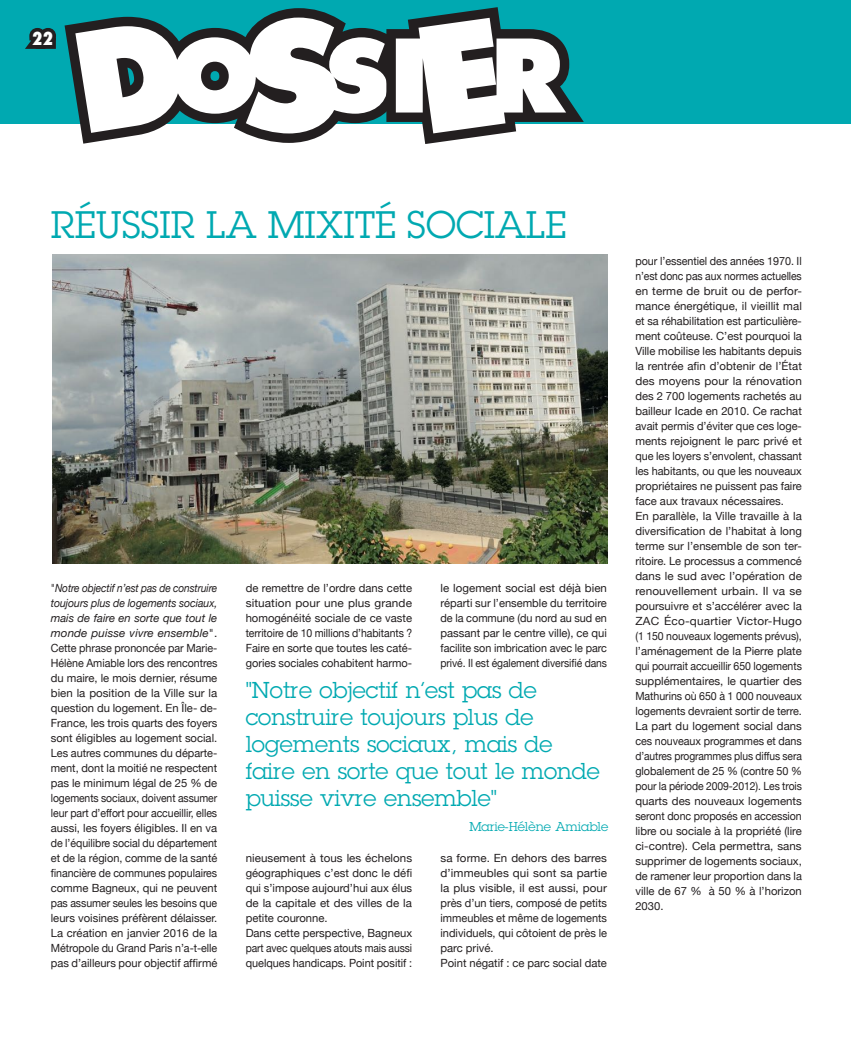
<style>
.page{position:relative;width:851px;height:1063px;background:#fff}
.page>*{position:absolute;margin:0;border:0;box-sizing:border-box;transform-origin:0 0}
.t1{font:37.5px "Lubalin Graph";color:#00a9b1}
.t2{font:22.5px/27px "Lubalin Graph";color:#00a9b1}
.t3{font:800 condensed 17.5px "Futura";color:#fff}
.t4{font:12.5px "Lubalin Graph";color:#00a9b1}
.t5{font:11.25px/15px "Helvetica Neue";color:#231f20;scale:.96 1}
.t6{font:11.25px/15px "Helvetica Neue";color:#231f20;text-align:justify}
.t7{font:11.25px/15px "Helvetica Neue";color:#231f20;text-align:justify;scale:.9 1}
.s1{font-style:italic}
</style>
<div class="page">
<div style="left:0;top:0;width:850px;height:123px;background:#00a9b1"></div>
<svg style="left:25px;top:28px;width:31px;height:21px"></svg>
<svg style="left:65px;top:8px;width:321px;height:136px;fill:#fff"></svg>
<svg style="left:386px;top:7px;width:197px;height:137px"></svg>
<img style="left:52px;top:254px;width:555px;height:310px">
<h3 class="t3" style="left:32px;top:27px;width:23px">22</h3>
<h1 class="t1" style="left:51px;top:201px;width:517px">RÉUSSIR LA MIXITÉ SOCIALE</h1>
<p class="t6" style="left:440px;top:581px;width:168px">le logement social est déjà bien réparti sur l’ensemble du territoire de la commune (du nord au sud en passant par le centre ville), ce qui facilite son imbrication avec le parc privé. Il est également diversifié dans</p>
<p class="t7" style="left:51px;top:581px;width:186px">"<span class="s1">Notre objectif n’est pas de construire toujours plus de logements sociaux, mais de faire en sorte que tout le monde puisse vivre ensemble</span>".<br>Cette phrase prononcée par Marie-Hélène Amiable lors des rencontres du maire, le mois dernier, résume bien la position de la Ville sur la question du logement. En Île- de-France, les trois quarts des foyers sont éligibles au logement social.<br>Les autres communes du départe&shy;ment, dont la moitié ne respectent pas le minimum légal de 25 % de logements sociaux, doivent assumer leur part d’effort pour accueillir, elles aussi, les foyers éligibles. Il en va de l’équilibre social du département et de la région, comme de la santé financière de communes populaires comme Bagneux, qui ne peuvent pas assumer seules les besoins que leurs voisines préfèrent délaisser.<br>La création en janvier 2016 de la Métropole du Grand Paris n’a-t-elle pas d’ailleurs pour objectif affirmé</p>
<p class="t6" style="left:246px;top:581px;width:168px">de remettre de l’ordre dans cette situation pour une plus grande homogénéité sociale de ce vaste territoire de 10 millions d’habitants ?<br>Faire en sorte que toutes les caté&shy;gories sociales cohabitent harmo-</p>
<h2 class="t2" style="left:246px;top:676px;width:355px">"Notre objectif n’est pas de construire toujours plus de logements sociaux, mais de faire en sorte que tout le monde puisse vivre ensemble"</h2>
<p class="t4" style="left:469px;top:819px;width:140px">Marie-Hélène Amiable</p>
<p class="t6" style="left:246px;top:851px;width:168px;text-align:left">nieusement à tous les échelons géographiques c’est donc le défi qui s’impose aujourd’hui aux élus de la capitale et des villes de la petite couronne.<br>Dans cette perspective, Bagneux part avec quelques atouts mais aussi quelques handicaps. Point positif :</p>
<p class="t6" style="left:440px;top:851px;width:168px;text-align:left">sa forme. En dehors des barres d’immeubles qui sont sa partie la plus visible, il est aussi, pour près d’un tiers, composé de petits immeubles et même de logements individuels, qui côtoient de près le parc privé.<br>Point négatif : ce parc social date</p>
<p class="t5" style="left:635px;top:253px;width:175px">pour l’essentiel des années 1970. Il n’est donc pas aux normes actuelles en terme de bruit ou de perfor&shy;mance énergétique, il vieillit mal et sa réhabilitation est particulière&shy;ment coûteuse. C’est pourquoi la Ville mobilise les habitants depuis la rentrée afin d’obtenir de l’État des moyens pour la rénovation des 2 700 logements rachetés au bailleur Icade en 2010. Ce rachat avait permis d’éviter que ces loge&shy;ments rejoignent le parc privé et que les loyers s’envolent, chassant les habitants, ou que les nouveaux propriétaires ne puissent pas faire face aux travaux nécessaires.<br>En parallèle, la Ville travaille à la diversification de l’habitat à long terme sur l’ensemble de son ter&shy;ritoire. Le processus a commencé dans le sud avec l’opération de renouvellement urbain. Il va se poursuivre et s’accélérer avec la ZAC Éco-quartier Victor-Hugo (1 150 nouveaux logements prévus), l’aménagement de la Pierre plate qui pourrait accueillir 650 logements supplémentaires, le quartier des Mathurins où 650 à 1 000 nouveaux logements devraient sortir de terre.<br>La part du logement social dans ces nouveaux programmes et dans d’autres programmes plus diffus sera globalement de 25 % (contre 50 % pour la période 2009-2012). Les trois quarts des nouveaux logements seront donc proposés en accession libre ou sociale à la propriété (lire ci-contre). Cela permettra, sans supprimer de logements sociaux, de ramener leur proportion dans la ville de 67 % à 50 % à l’horizon 2030.</p>
</div>
